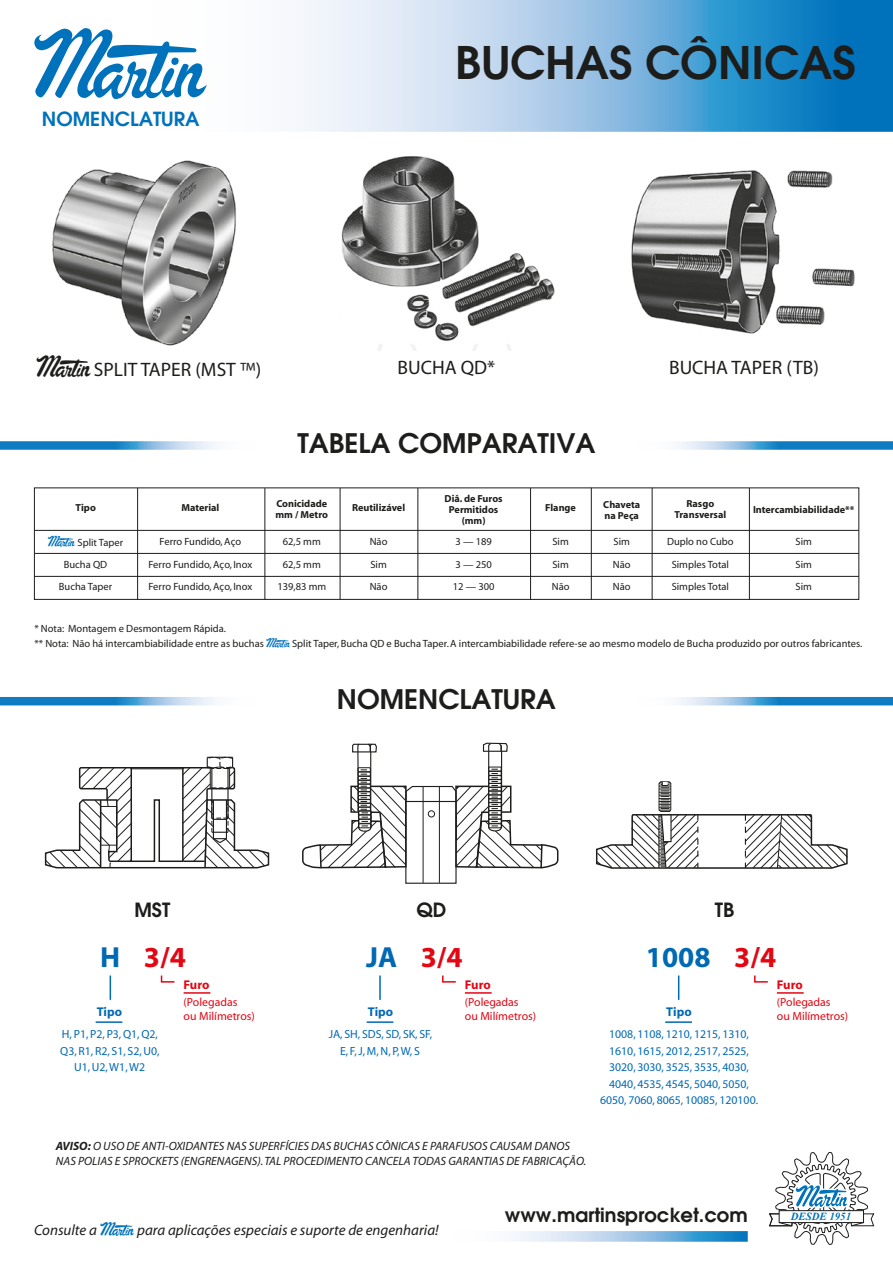
<style>
.page{position:relative;width:893px;height:1263px;background:#fff}
.page>*{position:absolute;margin:0;border:0;box-sizing:border-box;transform-origin:0 0}
.t1{font:600 45px "Avant Garde";color:#1d1d1b}
.t2{font:700 29.1px "Myriad";color:#e30613}
.t3{font:700 29.1px "Myriad";color:#0069b4}
.t4{font:600 27px "Avant Garde";color:#1d1d1b}
.t5{font:19.5px "Myriad";color:#1d1d1b}
.t6{font:600 19.5px "Avant Garde";color:#1d1d1b}
.t7{font:600 19.5px "Avant Garde";color:#0072bb}
.t8{font:italic 15px "Myriad";color:#1d1d1b}
.t9{font:700 12.75px "Myriad";letter-spacing:-.005em;color:#e30613}
.t10{font:700 12.75px "Myriad";color:#0069b4}
.t11{font:italic 12px/15px "Myriad";color:#1d1d1b}
.t12{font:11.85px/16.5px "Myriad";color:#0069b4;text-align:center}
.t13{font:11.85px/14.1px "Myriad";color:#e30613}
.t14{font:italic 700 10.8px "Times New Roman";color:#0072bb}
.t15{font:10.5px/22.8px "Myriad";color:#1d1d1b;text-align:center}
.t16{font:700 10.2px/11.2px "Myriad";color:#1d1d1b}
.s1{font-family:"Martin";font-size:24px}
.s2{font-family:"Martin";font-size:11.85px;color:#0072bb}
.s3{font-family:"Martin";color:#0072bb}
.s4{color:#0069b4}
.s5{color:#e30613}
.s6{font-weight:700}
.s7{font-family:"Martin";font-style:normal;color:#0072bb}
</style>
<div class="page">
<img style="left:341px;top:156px;width:214px;height:194px">
<img style="left:52px;top:160px;width:184px;height:186px">
<img style="left:631px;top:170px;width:224px;height:164px">
<svg style="left:296px;top:0;width:597px;height:132px;background:#82b9df"></svg>
<svg style="left:514px;top:1231px;width:234px;height:11px;background:#93c3e4"></svg>
<svg style="left:34px;top:28px;width:173px;height:71px"></svg>
<div style="left:405px;top:801px;width:52px;height:83px;border:1px solid #1d1d1b"></div>
<hr style="left:439px;top:787px;width:1px;height:96px;background:#1d1d1b">
<hr style="left:423px;top:787px;width:1px;height:96px;background:#1d1d1b">
<svg style="left:302px;top:742px;width:257px;height:127px"></svg>
<div style="left:428px;top:810px;width:7px;height:7px;border:1px solid #1d1d1b;border-radius:50%"></div>
<svg style="left:44px;top:756px;width:226px;height:113px"></svg>
<hr style="left:213px;top:800px;width:1px;height:39px;background:#1d1d1b">
<svg style="left:596px;top:781px;width:252px;height:88px"></svg>
<div style="left:34px;top:487px;width:825px;height:113px;border:1px solid #1d1d1b"></div>
<hr style="left:34px;top:530px;width:825px;height:1px;background:#1d1d1b">
<hr style="left:34px;top:553px;width:825px;height:1px;background:#1d1d1b">
<hr style="left:34px;top:576px;width:825px;height:1px;background:#1d1d1b">
<hr style="left:137px;top:488px;width:1px;height:111px;background:#1d1d1b">
<hr style="left:265px;top:488px;width:1px;height:112px;background:#1d1d1b">
<hr style="left:340px;top:488px;width:1px;height:111px;background:#1d1d1b">
<hr style="left:418px;top:488px;width:1px;height:111px;background:#1d1d1b">
<hr style="left:530px;top:488px;width:1px;height:112px;background:#1d1d1b">
<hr style="left:591px;top:488px;width:1px;height:112px;background:#1d1d1b">
<hr style="left:652px;top:488px;width:1px;height:112px;background:#1d1d1b">
<hr style="left:749px;top:488px;width:1px;height:111px;background:#1d1d1b">
<svg style="left:0;top:441px;width:893px;height:9px"></svg>
<svg style="left:0;top:697px;width:893px;height:8px"></svg>
<svg style="left:110px;top:975px;width:1px;height:25px"></svg>
<hr style="left:379px;top:975px;width:2px;height:25px;background:#0069b4">
<svg style="left:678px;top:975px;width:1px;height:25px"></svg>
<svg style="left:160px;top:975px;width:15px;height:8px"></svg>
<hr style="left:184px;top:992px;width:26px;height:2px;background:#e30613">
<svg style="left:442px;top:975px;width:14px;height:8px"></svg>
<hr style="left:465px;top:992px;width:27px;height:2px;background:#e30613">
<hr style="left:96px;top:1021px;width:26px;height:2px;background:#0069b4">
<hr style="left:367px;top:1021px;width:26px;height:2px;background:#0069b4">
<hr style="left:665px;top:1021px;width:27px;height:2px;background:#0069b4">
<svg style="left:754px;top:975px;width:121px;height:270px"></svg>
<hr style="left:777px;top:992px;width:27px;height:2px;background:#e30613">
<h3 class="t7" style="left:42px;top:106px;width:159px">NOMENCLATURA</h3>
<h1 class="t1" style="left:455px;top:32px;width:402px">BUCHAS CÔNICAS</h1>
<h3 class="t5" style="left:36px;top:360px;width:227px"><span class="s1">Martin</span> SPLIT TAPER (MST ™)</h3>
<h3 class="t5" style="left:398px;top:358px;width:99px">BUCHA QD*</h3>
<h3 class="t5" style="left:669px;top:358px;width:151px">BUCHA TAPER (TB)</h3>
<h3 class="t4" style="left:297px;top:425px;width:300px">TABELA COMPARATIVA</h3>
<p class="t16" style="left:76px;top:502px;width:22px">Tipo</p>
<p class="t16" style="left:181px;top:502px;width:39px">Material</p>
<p class="t16" style="left:276px;top:498px;width:54px">Conicidade mm / Metro</p>
<p class="t16" style="left:352px;top:502px;width:55px">Reutilizável</p>
<p class="t16" style="left:445px;top:493px;width:60px;text-align:center">Diâ. de Furos<br>Permitidos (mm)</p>
<p class="t16" style="left:545px;top:502px;width:32px">Flange</p>
<p class="t16" style="left:603px;top:499px;width:38px">Chaveta na Peça</p>
<p class="t16" style="left:674px;top:498px;width:53px;text-align:center">Rasgo<br>Transversal</p>
<p class="t16" style="left:753px;top:504px;width:103px">Intercambiabilidade**</p>
<p class="t15" style="left:277px;top:530px;width:50px">62,5 mm<br>62,5 mm<br>139,83 mm</p>
<p class="t15" style="left:370px;top:530px;width:19px;text-align:justify">Não Sim Não</p>
<p class="t15" style="left:613px;top:530px;width:19px;text-align:justify">Sim Não Não</p>
<p class="t15" style="left:795px;top:530px;width:18px;text-align:justify">Sim Sim Sim</p>
<p class="t15" style="left:48px;top:532px;width:77px;line-height:21.5px"><span class="s2">Martin</span> Split Taper<br>Bucha QD</p>
<p class="t15" style="left:149px;top:530px;width:105px">Ferro Fundido, Aço<br>Ferro Fundido, Aço, Inox</p>
<p class="t15" style="left:59px;top:576px;width:55px">Bucha Taper</p>
<p class="t15" style="left:149px;top:576px;width:105px">Ferro Fundido, Aço, Inox</p>
<p class="t15" style="left:667px;top:530px;width:68px">Duplo no Cubo<br>Simples Total<br>Simples Total</p>
<p class="t15" style="left:552px;top:530px;width:19px;text-align:justify">Sim Sim Não</p>
<p class="t15" style="left:453px;top:530px;width:43px;text-align:left">3 — 189<br>3 — 250<br>12 — 300</p>
<p class="t15" style="left:34px;top:621px;width:829px;line-height:15px;text-align:left">* Nota: Montagem e Desmontagem Rápida.<br>** Nota: Não há intercambiabilidade entre as buchas <span class="s3">Martin</span> Split Taper, Bucha QD e Bucha Taper. A intercambiabilidade refere-se ao mesmo modelo de Bucha produzido por outros fabricantes.</p>
<h3 class="t4" style="left:337px;top:681px;width:221px">NOMENCLATURA</h3>
<h3 class="t6" style="left:134px;top:897px;width:37px">MST</h3>
<h3 class="t6" style="left:416px;top:897px;width:32px">QD</h3>
<h3 class="t6" style="left:715px;top:897px;width:21px">TB</h3>
<h2 class="t2" style="left:100px;top:942px;width:87px"><span class="s4">H</span> 3/4</h2>
<h2 class="t2" style="left:366px;top:942px;width:98px"><span class="s4">JA</span> 3/4</h2>
<h2 class="t3" style="left:646px;top:942px;width:132px">1008 <span class="s5">3/4</span></h2>
<p class="t9" style="left:184px;top:978px;width:27px">Furo</p>
<p class="t13" style="left:184px;top:995px;width:73px">(Polegadas<br>ou Milímetros)</p>
<p class="t9" style="left:465px;top:978px;width:27px">Furo</p>
<p class="t13" style="left:465px;top:995px;width:55px">(Polegadas</p>
<p class="t10" style="left:97px;top:1005px;width:27px">Tipo</p>
<p class="t10" style="left:368px;top:1005px;width:27px">Tipo</p>
<p class="t13" style="left:465px;top:1009px;width:73px">ou Milímetros)</p>
<p class="t10" style="left:666px;top:1005px;width:27px">Tipo</p>
<p class="t12" style="left:60px;top:1026px;width:101px">H, P1, P2, P3, Q1, Q2,<br>Q3, R1, R2, S1, S2, U0,<br>U1, U2, W1, W2</p>
<p class="t12" style="left:329px;top:1026px;width:105px">JA, SH, SDS, SD, SK, SF,<br>E, F, J, M, N, P, W, S</p>
<p class="t11" style="left:56px;top:1139px;width:532px"><span class="s6">AVISO:</span> O USO DE ANTI-OXIDANTES NAS SUPERFÍCIES DAS BUCHAS CÔNICAS E PARAFUSOS CAUSAM DANOS<br>NAS POLIAS E SPROCKETS (ENGRENAGENS). TAL PROCEDIMENTO CANCELA TODAS GARANTIAS DE FABRICAÇÃO.</p>
<p class="t12" style="left:600px;top:1026px;width:160px">1008, 1108, 1210, 1215, 1310,<br>1610, 1615, 2012, 2517, 2525,<br>3020, 3030, 3525, 3535, 4030,<br>4040, 4535, 4545, 5040, 5050,<br>6050, 7060, 8065, 10085, 120100.</p>
<h3 class="t8" style="left:34px;top:1223px;width:406px">Consulte a <span class="s7">Martin</span> para aplicações especiais e suporte de engenharia!</h3>
<h3 class="t6" style="left:505px;top:1202px;width:244px">www.martinsprocket.com</h3>
<p class="t9" style="left:777px;top:978px;width:27px">Furo</p>
<p class="t13" style="left:777px;top:995px;width:73px">(Polegadas<br>ou Milímetros)</p>
<p class="t14" style="left:791px;top:1209px;width:62px">DESDE 1951</p>
</div>
